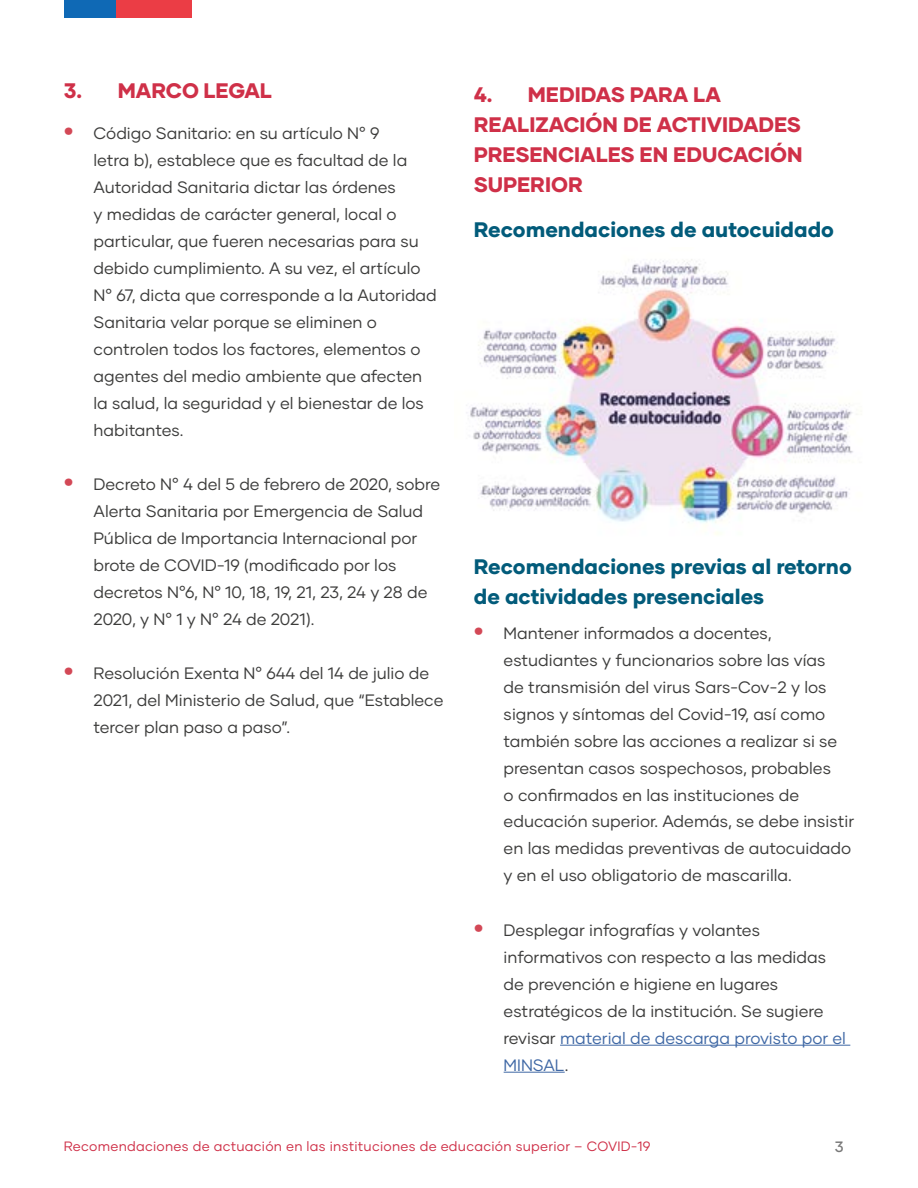
<style>
.page{position:relative;width:918px;height:1188px;background:#fff}
.page>*{position:absolute;margin:0;border:0;box-sizing:border-box;transform-origin:0 0}
.t1{font:800 21px/30px "Gilmer";color:#025b7a}
.t2{font:800 21px/30px "Gilmer";color:#cf3048}
.t3{font:16.5px/27px "Gilmer";color:#3c3c3b}
.t4{font:500 15px "Gilmer";color:#797979}
.t5{font:13.5px "Gilmer";letter-spacing:.02em;color:#cf3048}
.s1{font-weight:800;font-size:27px;color:#d34856}
.s2{color:#3f68a5}
</style>
<div class="page">
<div style="left:64px;top:0;width:52px;height:17px;background:#0f69b5"></div>
<div style="left:116px;top:0;width:76px;height:17px;background:#eb3d45"></div>
<img style="left:466px;top:259px;width:387px;height:276px">
<hr style="left:560px;top:1045px;width:290px;height:1px;background:#3f68a5">
<hr style="left:504px;top:1072px;width:61px;height:1px;background:#3f68a5">
<p class="t2" style="left:64px;top:76px;width:210px">3. MARCO LEGAL</p>
<p class="t3" style="left:94px;top:120px;width:345px;text-indent:-30px"><span class="s1">•</span> Código Sanitario: en su artículo N° 9<br>letra b), establece que es facultad de la Autoridad Sanitaria dictar las órdenes<br>y medidas de carácter general, local o particular, que fueren necesarias para su debido cumplimiento. A su vez, el artículo N° 67, dicta que corresponde a la Autoridad Sanitaria velar porque se eliminen o controlen todos los factores, elementos o agentes del medio ambiente que afecten la salud, la seguridad y el bienestar de los habitantes.</p>
<p class="t3" style="left:94px;top:471px;width:348px;text-indent:-30px"><span class="s1">•</span> Decreto N° 4 del 5 de febrero de 2020, sobre Alerta Sanitaria por Emergencia de Salud Pública de Importancia Internacional por brote de COVID-19 (modificado por los decretos N°6, N° 10, 18, 19, 21, 23, 24 y 28 de 2020, y N° 1 y N° 24 de 2021).</p>
<p class="t3" style="left:94px;top:660px;width:351px;text-indent:-30px"><span class="s1">•</span> Resolución Exenta N° 644 del 14 de julio de<br>2021, del Ministerio de Salud, que “Establece tercer plan paso a paso”.</p>
<p class="t2" style="left:474px;top:79px;width:330px">4. MEDIDAS PARA LA<br>REALIZACIÓN DE ACTIVIDADES<br>PRESENCIALES EN EDUCACIÓN<br>SUPERIOR</p>
<p class="t1" style="left:474px;top:214px;width:362px">Recomendaciones de autocuidado</p>
<p class="t1" style="left:474px;top:552px;width:379px">Recomendaciones previas al retorno de actividades presenciales</p>
<p class="t3" style="left:504px;top:619px;width:352px;text-indent:-30px"><span class="s1">•</span> Mantener informados a docentes, estudiantes y funcionarios sobre las vías<br>de transmisión del virus Sars-Cov-2 y los signos y síntomas del Covid-19, así como también sobre las acciones a realizar si se presentan casos sospechosos, probables<br>o confirmados en las instituciones de educación superior. Además, se debe insistir en las medidas preventivas de autocuidado y en el uso obligatorio de mascarilla.</p>
<p class="t3" style="left:504px;top:916px;width:344px;text-indent:-30px"><span class="s1">•</span> Desplegar infografías y volantes informativos con respecto a las medidas de prevención e higiene en lugares estratégicos de la institución. Se sugiere revisar <span class="s2">material de descarga provisto por el MINSAL</span>.</p>
<p class="t5" style="left:64px;top:1138px;width:588px">Recomendaciones de actuación en las instituciones de educación superior – COVID-19</p>
<p class="t4" style="left:835px;top:1137px;width:10px">3</p>
</div>
